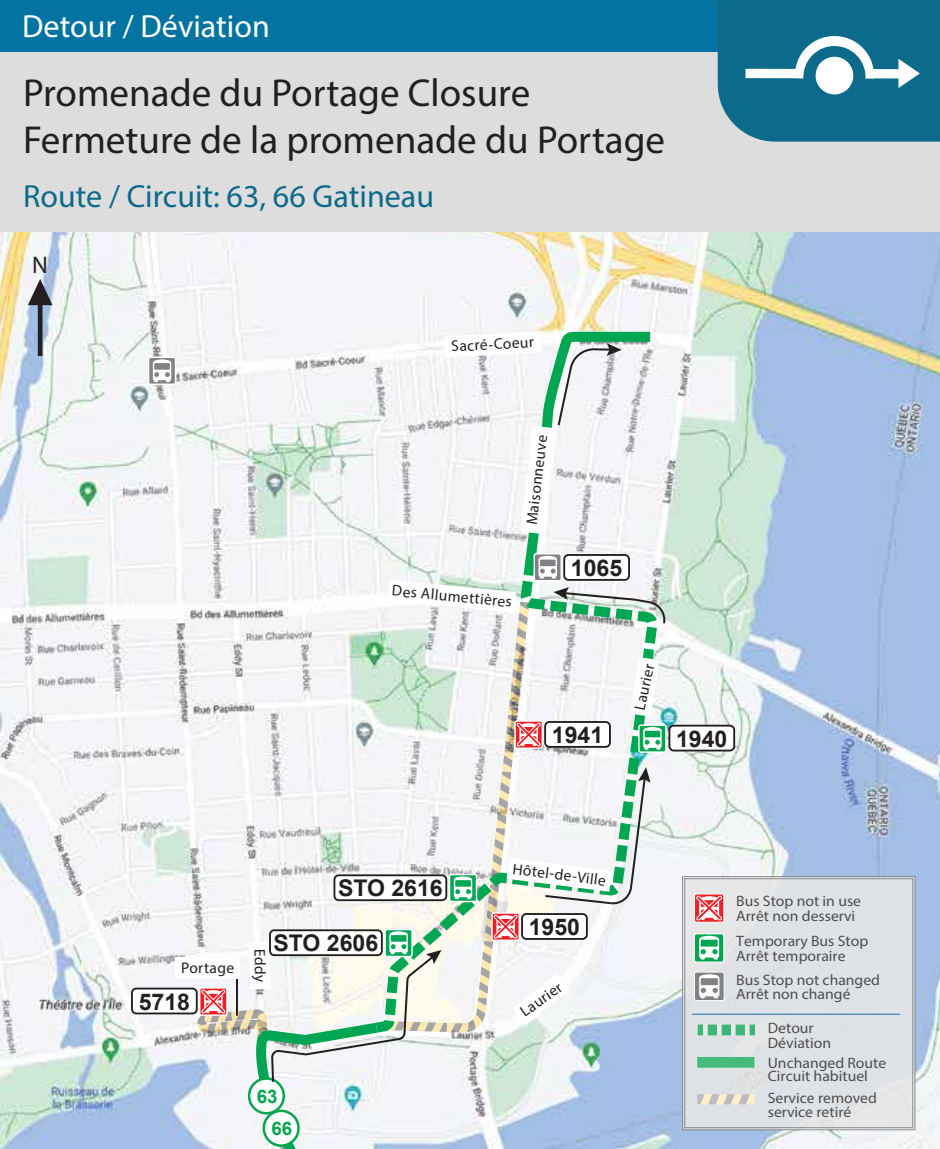
<style>
.page{position:relative;width:940px;height:1149px;background:#fff}
.page>*{position:absolute;margin:0;border:0;box-sizing:border-box;transform-origin:0 0}
.t1{font:39px/46.8px "Myriad Pro";color:#231f20}
.t2{font:32px "Myriad Pro";color:#0c6a8a}
.t3{font:32px "Myriad Pro";color:#fff}
.t4{font:24px "Myriad Pro";color:#231f20}
.t5{font:700 23px "Arial";color:#231f20}
.t6{font:700 18.6px "Arial";color:#00a64f}
.t7{font:15.4px "Myriad Pro";letter-spacing:.025em;color:#231f20}
.t8{font:15px/14px "Myriad Pro";color:#4e4e4e;scale:1.04 1}
</style>
<div class="page">
<img style="left:0;top:232px;width:940px;height:917px">
<div style="left:175px;top:957px;width:65px;height:21px;background:#fff"></div>
<svg style="left:149px;top:357px;width:27px;height:27px"></svg>
<div style="left:148px;top:357px;width:28px;height:28px;border:1px solid #fff;border-radius:2px"></div>
<svg style="left:153px;top:359px;width:18px;height:23px"></svg>
<div style="left:132px;top:988px;width:65px;height:25px;background:#fff;border-radius:4px"></div>
<div style="left:131px;top:987px;width:67px;height:27px;border:2px solid #231f20;border-radius:4px"></div>
<div style="left:669px;top:725px;width:65px;height:25px;background:#fff;border-radius:4px"></div>
<div style="left:668px;top:725px;width:67px;height:26px;border:2px solid #231f20;border-radius:4px"></div>
<div style="left:638px;top:724px;width:29px;height:29px;border:1px solid #fff;border-radius:2px"></div>
<svg style="left:197px;top:326px;width:469px;height:823px"></svg>
<svg style="left:28px;top:279px;width:24px;height:77px;background:#8e9aac"></svg>
<svg style="left:682px;top:876px;width:233px;height:254px;background:#b7b9bc"></svg>
<div style="left:684px;top:878px;width:229px;height:250px;background:#dfe2e6;border:1px solid #818181"></div>
<hr style="left:692px;top:1014px;width:208px;height:1px;background:#1172ba">
<div style="left:694px;top:893px;width:30px;height:29px;border:1px solid #fff;border-radius:2px"></div>
<svg style="left:696px;top:895px;width:27px;height:26px"></svg>
<svg style="left:694px;top:934px;width:30px;height:28px"></svg>
<div style="left:694px;top:933px;width:30px;height:29px;border:1px solid #fff;border-radius:2px"></div>
<svg style="left:699px;top:936px;width:20px;height:23px"></svg>
<div style="left:694px;top:972px;width:30px;height:28px;background:#808284;border-radius:2px"></div>
<div style="left:694px;top:971px;width:31px;height:30px;border:1px solid #fff;border-radius:2px"></div>
<svg style="left:699px;top:974px;width:20px;height:24px"></svg>
<div style="left:698px;top:1024px;width:5px;height:11px;background:#3cb576"></div>
<svg style="left:708px;top:1024px;width:37px;height:11px"></svg>
<div style="left:750px;top:1024px;width:5px;height:11px;background:#3cb576"></div>
<svg style="left:697px;top:1094px;width:58px;height:10px"></svg>
<div style="left:697px;top:1057px;width:58px;height:10px;background:#42bb7b"></div>
<div style="left:0;top:0;width:940px;height:51px;background:#0374a1"></div>
<div style="left:0;top:52px;width:940px;height:180px;background:#ddd"></div>
<svg style="left:718px;top:0;width:222px;height:142px;background:#297b97"></svg>
<h2 class="t3" style="left:22px;top:7px;width:249px">Detour / Déviation</h2>
<h1 class="t1" style="left:23px;top:69px;width:644px">Promenade du Portage Closure<br>Fermeture de la promenade du Portage</h1>
<h2 class="t2" style="left:23px;top:177px;width:413px">Route / Circuit: 63, 66 Gatineau</h2>
<h3 class="t4" style="left:32px;top:250px;width:17px">N</h3>
<p class="t7" style="left:451px;top:337px;width:84px;rotate:-3deg">Sacré-Coeur</p>
<p class="t7" style="left:522px;top:523px;width:92px;rotate:-83deg">Maisonneuve</p>
<p class="t7" style="left:393px;top:580px;width:122px;rotate:6deg">Des Allumettières</p>
<h3 class="t5" style="left:571px;top:551px;width:53px">1065</h3>
<h3 class="t5" style="left:552px;top:718px;width:53px">1941</h3>
<p class="t7" style="left:630px;top:708px;width:49px;rotate:-78deg">Laurier</p>
<h3 class="t5" style="left:676px;top:722px;width:53px">1940</h3>
<p class="t7" style="left:181px;top:958px;width:55px">Portage</p>
<h3 class="t5" style="left:139px;top:985px;width:53px">5718</h3>
<h3 class="t5" style="left:338px;top:872px;width:106px">STO 2616</h3>
<p class="t7" style="left:269px;top:948px;width:35px;rotate:88deg">Eddy</p>
<h3 class="t5" style="left:274px;top:927px;width:106px">STO 2606</h3>
<p class="t6" style="left:257px;top:1083px;width:22px">63</p>
<p class="t6" style="left:271px;top:1115px;width:22px">66</p>
<p class="t7" style="left:514px;top:859px;width:95px;rotate:7deg">Hôtel-de-Ville</p>
<h3 class="t5" style="left:529px;top:910px;width:53px">1950</h3>
<p class="t7" style="left:517px;top:1005px;width:49px;rotate:-35deg">Laurier</p>
<p class="t8" style="left:736px;top:893px;width:122px">Bus Stop not in use</p>
<p class="t8" style="left:736px;top:933px;width:128px">Temporary Bus Stop</p>
<p class="t8" style="left:736px;top:973px;width:140px">Bus Stop not changed</p>
<p class="t8" style="left:736px;top:909px;width:116px">Arrêt non desservi</p>
<p class="t8" style="left:736px;top:949px;width:107px">Arrêt temporaire</p>
<p class="t8" style="left:736px;top:987px;width:111px">Arrêt non changé</p>
<p class="t8" style="left:768px;top:1020px;width:62px;line-height:14.8px">Detour<br>Déviation</p>
<p class="t8" style="left:768px;top:1055px;width:115px">Unchanged Route<br>Circuit habituel</p>
<p class="t8" style="left:768px;top:1090px;width:106px">Service removed service retiré</p>
</div>
